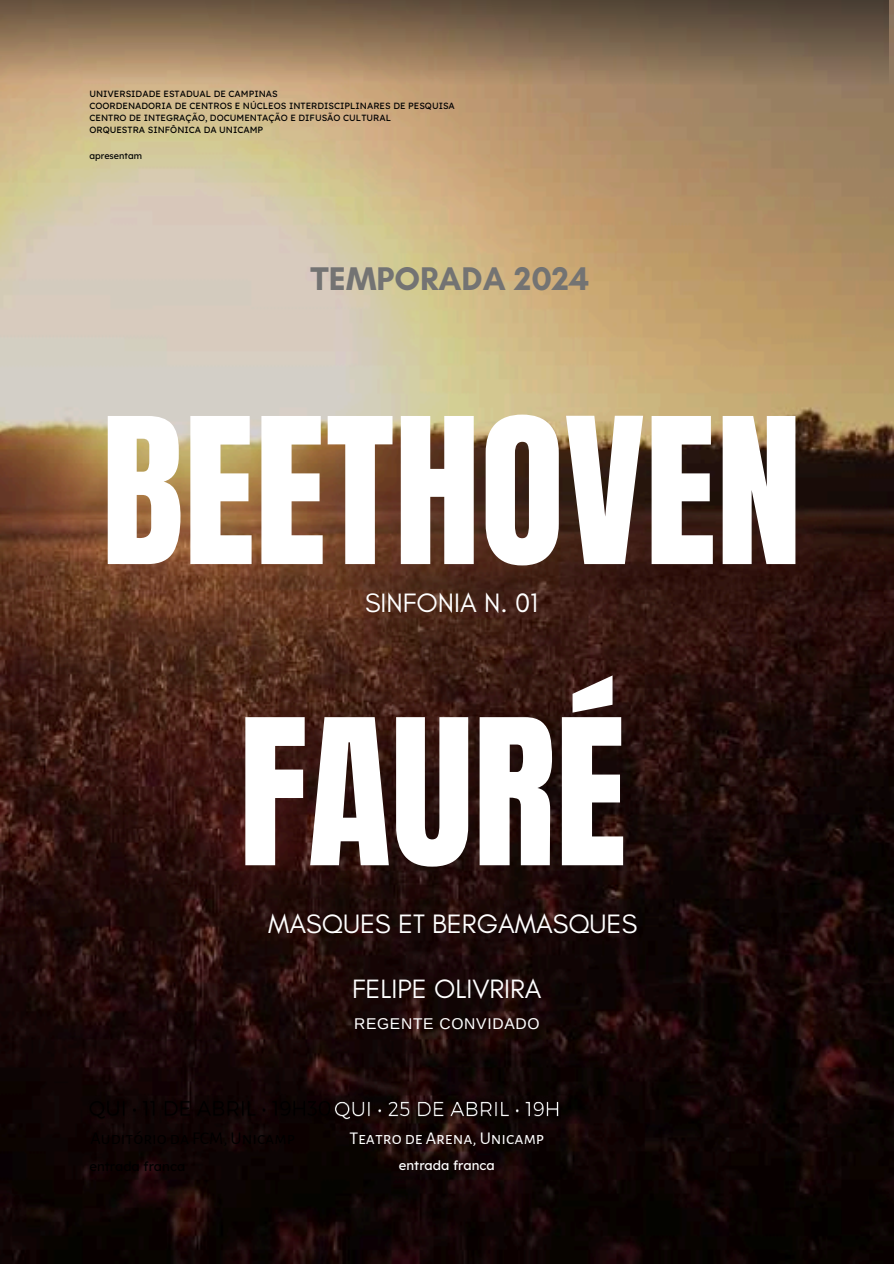
<style>
.page{position:relative;width:894px;height:1264px;background:#fff}
.page>*{position:absolute;margin:0;border:0;box-sizing:border-box;transform-origin:0 0}
.t1{font:172.35px "Anton";color:#fff}
.t2{font:700 33.45px "Glacial Indifference";color:#737373}
.t3{font:27.15px "Glacial Indifference";color:#fff}
.t4{font:27px "Glacial Indifference";color:#fff}
.t5{font:17.85px "Alegreya Sans SC";color:#fff}
.t6{font:15.6px "Arimo";letter-spacing:.045em;color:#fff}
.t7{font:13.05px "Lexend Deca";color:#fff}
.t8{font:9px/12px "Lexend Deca";color:#000}
</style>
<div class="page">
<img style="left:0;top:0;width:893px;height:1263px">
<svg style="left:0;top:0;width:888px;height:369px;background:#b8a07d"></svg>
<img style="left:84px;top:1094px;width:252px;height:31px">
<img style="left:329px;top:1096px;width:234px;height:29px">
<p class="t8" style="left:89px;top:88px;width:367px">UNIVERSIDADE ESTADUAL DE CAMPINAS<br>COORDENADORIA DE CENTROS E NÚCLEOS INTERDISCIPLINARES DE PESQUISA CENTRO DE INTEGRAÇÃO, DOCUMENTAÇÃO E DIFUSÃO CULTURAL<br>ORQUESTRA SINFÔNICA DA UNICAMP</p>
<p class="t8" style="left:89px;top:149px;width:54px">apresentam</p>
<h2 class="t2" style="left:310px;top:258px;width:280px">TEMPORADA 2024</h2>
<h1 class="t1" style="left:101px;top:368px;width:702px">BEETHOVEN</h1>
<h3 class="t3" style="left:365px;top:586px;width:174px">SINFONIA N. 01</h3>
<h1 class="t1" style="left:239px;top:669px;width:389px">FAURÉ</h1>
<h3 class="t3" style="left:268px;top:907px;width:370px">MASQUES ET BERGAMASQUES</h3>
<h3 class="t4" style="left:352px;top:972px;width:191px">FELIPE OLIVRIRA</h3>
<h3 class="t6" style="left:354px;top:1015px;width:187px">REGENTE CONVIDADO</h3>
<h3 class="t5" style="left:349px;top:1129px;width:196px">Teatro de Arena, Unicamp</h3>
<h3 class="t7" style="left:399px;top:1157px;width:97px">entrada franca</h3>
</div>
